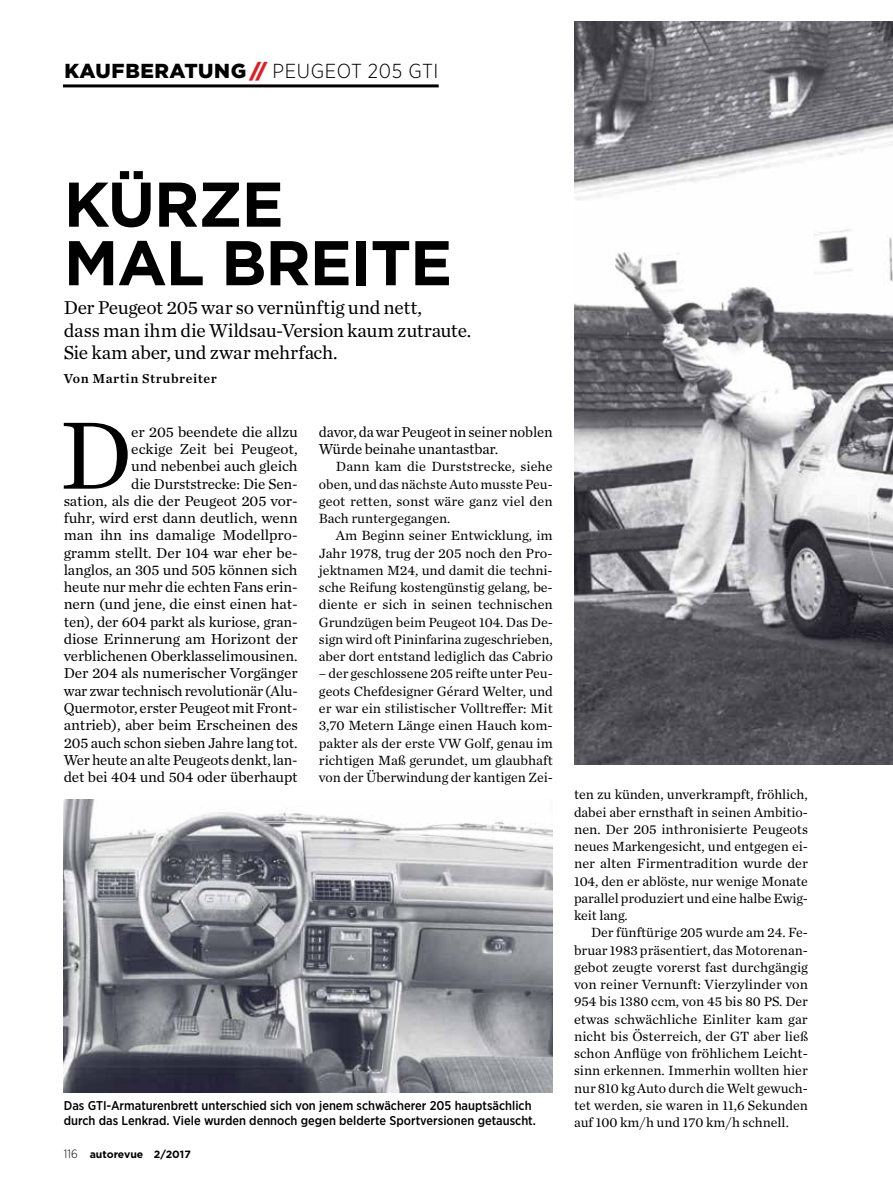
<style>
.page{position:relative;width:893px;height:1191px;background:#fff}
.page>*{position:absolute;margin:0;border:0;box-sizing:border-box;transform-origin:0 0}
.t1{font:100.05px "Chronicle Text G1";color:#000}
.t2{font:700 63px/58.5px "Gotham";letter-spacing:-.02em;color:#000}
.t3{font:300 20.25px "Gotham Narrow";letter-spacing:.03em;color:#000}
.t4{font:19.5px/22.5px "Chronicle Text G1";letter-spacing:-.01em;color:#000}
.t5{font:15px/17.2px "Chronicle Text G1";letter-spacing:-.01em;color:#000;text-align:right}
.t6{font:13.95px/17.2px "Chronicle Text G1";letter-spacing:-.005em;color:#000;text-align:justify}
.t7{font:13.5px "Chronicle Text G1 Semi";letter-spacing:.04em;color:#000}
.t8{font:500 12.75px/15px "Gotham Narrow";color:#000}
.t9{font:700 10.5px "Gotham";color:#000}
.s1{font-family:"Gotham";font-weight:900}
.s2{font-family:"Gotham";font-weight:900;color:#da2128}
.s3{font-family:"Gotham Narrow";font-weight:300;font-size:12px}
</style>
<div class="page">
<hr style="left:63px;top:84px;width:376px;height:3px;background:#000">
<img style="left:574px;top:21px;width:319px;height:743px">
<img style="left:64px;top:799px;width:489px;height:293px">
<h3 class="t3" style="left:64px;top:58px;width:376px"><span class="s1">KAUFBERATUNG</span> <span class="s2">//</span> PEUGEOT 205 GTI</h3>
<h2 class="t2" style="left:64px;top:175px;width:390px">KÜRZE<br>MAL BREITE</h2>
<h3 class="t4" style="left:64px;top:295px;width:409px">Der Peugeot 205 war so vernünftig und nett,<br>dass man ihm die Wildsau-Version kaum zutraute.<br>Sie kam aber, und zwar mehrfach.</h3>
<p class="t7" style="left:64px;top:367px;width:155px">Von Martin Strubreiter</p>
<h1 class="t1" style="left:60px;top:380px;width:74px">D</h1>
<p class="t5" style="left:64px;top:422px;width:236px">er 205 beendete die allzu<br>eckige Zeit bei Peugeot,<br>und nebenbei auch gleich<br>die Durststrecke: Die Sen-<br>sation, als die der Peugeot 205 vor&shy;fuhr, wird erst dann deutlich, wenn man ihn ins damalige Modellpro&shy;gramm stellt. Der 104 war eher be&shy;langlos, an 305 und 505 können sich heute nur mehr die echten Fans erin&shy;nern (und jene, die einst einen hat&shy;ten), der 604 parkt als kuriose, gran&shy;diose Erinnerung am Horizont der verblichenen Oberklasselimousinen.<br>Der 204 als numerischer Vorgänger war zwar technisch revolutionär (Alu-Quermotor, erster Peugeot mit Front&shy;antrieb), aber beim Erscheinen des 205 auch schon sieben Jahre lang tot.<br>Wer heute an alte Peugeots denkt, lan&shy;det bei 404 und 504 oder überhaupt</p>
<p class="t5" style="left:319px;top:422px;width:235px;text-align:left">davor, da war Peugeot in seiner noblen<br>Würde beinahe unantastbar.</p>
<p class="t6" style="left:319px;top:457px;width:235px;text-indent:17px">Dann kam die Durststrecke, siehe oben, und das nächste Auto musste Peu&shy;geot retten, sonst wäre ganz viel den Bach runtergegangen.</p>
<p class="t6" style="left:319px;top:526px;width:235px;text-indent:17px">Am Beginn seiner Entwicklung, im Jahr 1978, trug der 205 noch den Pro&shy;jektnamen M24, und damit die techni&shy;sche Reifung kostengünstig gelang, be&shy;diente er sich in seinen technischen Grundzügen beim Peugeot 104. Das De&shy;sign wird oft Pininfarina zugeschrieben, aber dort entstand lediglich das Cabrio</p>
<p class="t6" style="left:319px;top:664px;width:235px">– der geschlossene 205 reifte unter Peu&shy;geots Chefdesigner Gérard Welter, und er war ein stilistischer Volltreffer: Mit 3,70 Metern Länge einen Hauch kom&shy;pakter als der erste VW Golf, genau im richtigen Maß gerundet, um glaubhaft von der Überwindung der kantigen Zei-</p>
<p class="t8" style="left:64px;top:1097px;width:474px">Das GTI-Armaturenbrett unterschied sich von jenem schwächerer 205 hauptsächlich durch das Lenkrad. Viele wurden dennoch gegen belderte Sportversionen getauscht.</p>
<p class="t9" style="left:64px;top:1147px;width:128px"><span class="s3">116</span> autorevue 2/2017</p>
<p class="t6" style="left:574px;top:785px;width:235px">ten zu künden, unverkrampft, fröhlich, dabei aber ernsthaft in seinen Ambitio&shy;nen. Der 205 inthronisierte Peugeots neues Markengesicht, und entgegen ei&shy;ner alten Firmentradition wurde der 104, den er ablöste, nur wenige Monate parallel produziert und eine halbe Ewig&shy;keit lang.</p>
<p class="t6" style="left:574px;top:923px;width:235px;text-indent:17px">Der fünftürige 205 wurde am 24. Fe&shy;bruar 1983 präsentiert, das Motorenan&shy;gebot zeugte vorerst fast durchgängig von reiner Vernunft: Vierzylinder von 954 bis 1380 ccm, von 45 bis 80 PS. Der etwas schwächliche Einliter kam gar nicht bis Österreich, der GT aber ließ schon Anflüge von fröhlichem Leicht&shy;sinn erkennen. Immerhin wollten hier nur 810 kg Auto durch die Welt gewuch&shy;tet werden, sie waren in 11,6 Sekunden auf 100 km/h und 170 km/h schnell.</p>
</div>
